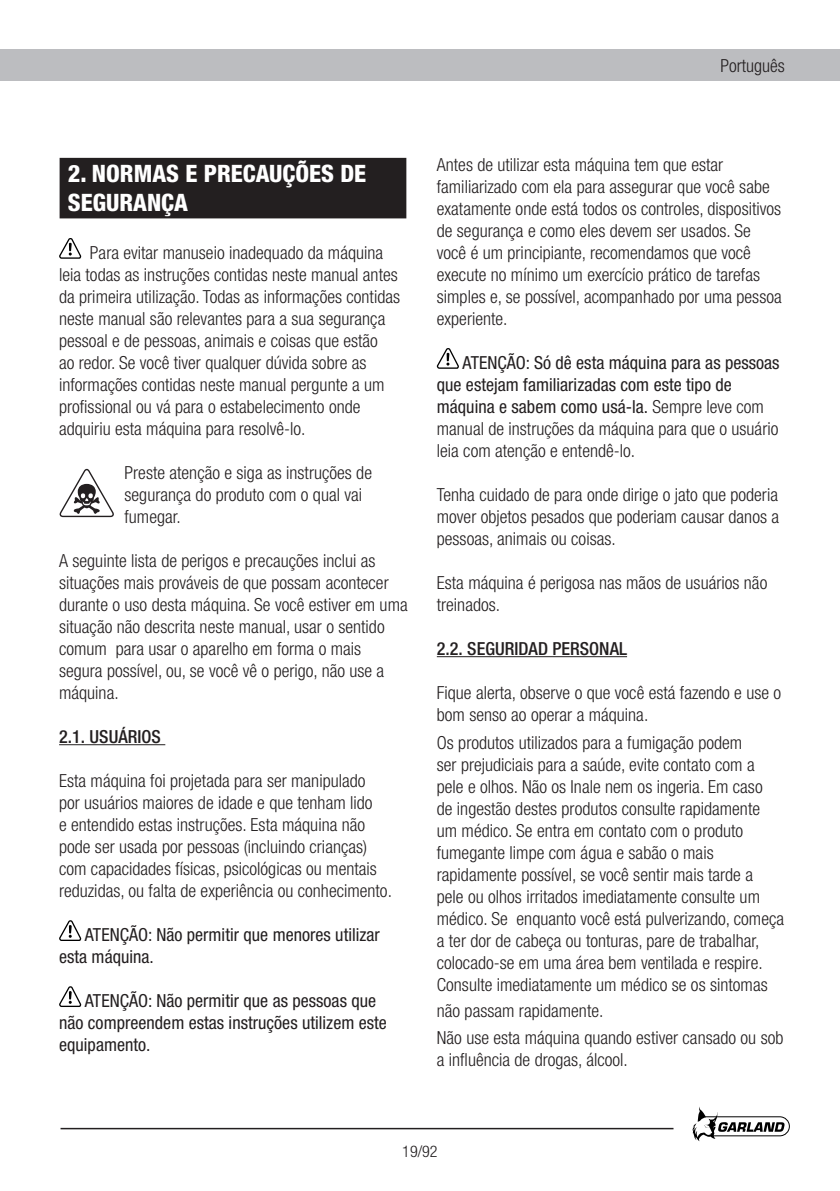
<style>
.page{position:relative;width:840px;height:1191px;background:#fff}
.page>*{position:absolute;margin:0;border:0;box-sizing:border-box;transform-origin:0 0}
.t1{font:800 condensed 24px "Helvetica Neue LT Std";color:#fff}
.TEXTO{font:300 condensed 18px/22px "Helvetica Neue LT Std";color:#231f20}
.t2{font:condensed 18px/22px "Helvetica Neue LT Std";color:#231f20}
.TEXTO-2{font:500 condensed 18px "Helvetica Neue LT Std";color:#231f20}
.t3{font:300 condensed 16px "Helvetica Neue LT Std";color:#231f20}
.s1{font-weight:300}
</style>
<div class="page">
<div style="left:0;top:50px;width:839px;height:31px;background:#bcbdc0"></div>
<svg style="left:692px;top:1107px;width:97px;height:34px"></svg>
<hr style="left:60px;top:1127px;width:613px;height:2px;background:#231f20">
<hr style="left:59px;top:744px;width:106px;height:1px;background:#231f20">
<svg style="left:59px;top:238px;width:23px;height:21px"></svg>
<svg style="left:59px;top:920px;width:23px;height:21px"></svg>
<svg style="left:59px;top:986px;width:23px;height:21px"></svg>
<hr style="left:436px;top:656px;width:190px;height:1px;background:#231f20">
<svg style="left:436px;top:348px;width:23px;height:21px"></svg>
<svg style="left:59px;top:468px;width:55px;height:50px"></svg>
<div style="left:61px;top:159px;width:344px;height:58px;background:#231f20"></div>
<div style="left:60px;top:158px;width:346px;height:60px;border:2px solid #231f20"></div>
<p class="TEXTO" style="left:720px;top:54px;width:66px">Português</p>
<p class="t1" style="left:68px;top:159px;width:300px">2. NORMAS E PRECAUÇÕES DE</p>
<p class="t1" style="left:68px;top:188px;width:122px">SEGURANÇA</p>
<p class="TEXTO" style="left:59px;top:241px;width:342px;text-indent:31px">Para evitar manuseio inadequado da máquina leia todas as instruções contidas neste manual antes da primeira utilização. Todas as informações contidas neste manual são relevantes para a sua segurança pessoal e de pessoas, animais e coisas que estão<br>ao redor. Se você tiver qualquer dúvida sobre as informações contidas neste manual pergunte a um profissional ou vá para o estabelecimento onde adquiriu esta máquina para resolvê-lo.</p>
<p class="TEXTO" style="left:124px;top:461px;width:249px">Preste atenção e siga as instruções de segurança do produto com o qual vai fumegar.</p>
<p class="TEXTO" style="left:59px;top:549px;width:350px">A seguinte lista de perigos e precauções inclui as situações mais prováveis de que possam acontecer durante o uso desta máquina. Se você estiver em uma situação não descrita neste manual, usar o sentido comum para usar o aparelho em forma o mais segura possível, ou, se você vê o perigo, não use a máquina.</p>
<p class="TEXTO-2" style="left:59px;top:726px;width:103px">2.1. USUÁRIOS</p>
<p class="TEXTO" style="left:59px;top:769px;width:334px">Esta máquina foi projetada para ser manipulado<br>por usuários maiores de idade e que tenham lido<br>e entendido estas instruções. Esta máquina não pode ser usada por pessoas (incluindo crianças) com capacidades físicas, psicológicas ou mentais reduzidas, ou falta de experiência ou conhecimento.</p>
<p class="t2" style="left:59px;top:923px;width:322px;text-indent:26px">ATENÇÃO: Não permitir que menores utilizar esta máquina.</p>
<p class="t2" style="left:59px;top:989px;width:329px;text-indent:26px">ATENÇÃO: Não permitir que as pessoas que não compreendem estas instruções utilizem este equipamento.</p>
<p class="TEXTO" style="left:436px;top:153px;width:346px">Antes de utilizar esta máquina tem que estar familiarizado com ela para assegurar que você sabe exatamente onde está todos os controles, dispositivos de segurança e como eles devem ser usados. Se você é um principiante, recomendamos que você execute no mínimo um exercício prático de tarefas simples e, se possível, acompanhado por uma pessoa experiente.</p>
<p class="t2" style="left:436px;top:351px;width:344px;text-indent:26px">ATENÇÃO: Só dê esta máquina para as pessoas que estejam familiarizadas com este tipo de máquina e sabem como usá-la. <span class="s1">Sempre leve com manual de instruções da máquina para que o usuário leia com atenção e entendê-lo.</span></p>
<p class="TEXTO" style="left:436px;top:483px;width:343px;text-align:justify">Tenha cuidado de para onde dirige o jato que poderia mover objetos pesados que poderiam causar danos a pessoas, animais ou coisas.</p>
<p class="TEXTO" style="left:436px;top:571px;width:332px">Esta máquina é perigosa nas mãos de usuários não treinados.</p>
<p class="TEXTO-2" style="left:436px;top:638px;width:192px">2.2. SEGURIDAD PERSONAL</p>
<p class="TEXTO" style="left:436px;top:681px;width:345px">Fique alerta, observe o que você está fazendo e use o bom senso ao operar a máquina.</p>
<p class="TEXTO" style="left:436px;top:731px;width:348px">Os produtos utilizados para a fumigação podem<br>ser prejudiciais para a saúde, evite contato com a pele e olhos. Não os Inale nem os ingeria. Em caso<br>de ingestão destes produtos consulte rapidamente um médico. Se entra em contato com o produto fumegante limpe com água e sabão o mais rapidamente possível, se você sentir mais tarde a pele ou olhos irritados imediatamente consulte um médico. Se enquanto você está pulverizando, começa a ter dor de cabeça ou tonturas, pare de trabalhar, colocado-se em uma área bem ventilada e respire.<br>Consulte imediatamente um médico se os sintomas</p>
<p class="TEXTO" style="left:436px;top:999px;width:168px">não passam rapidamente.</p>
<p class="TEXTO" style="left:436px;top:1026px;width:348px">Não use esta máquina quando estiver cansado ou sob a influência de drogas, álcool.</p>
<p class="t3" style="left:402px;top:1141px;width:37px">19/92</p>
</div>
